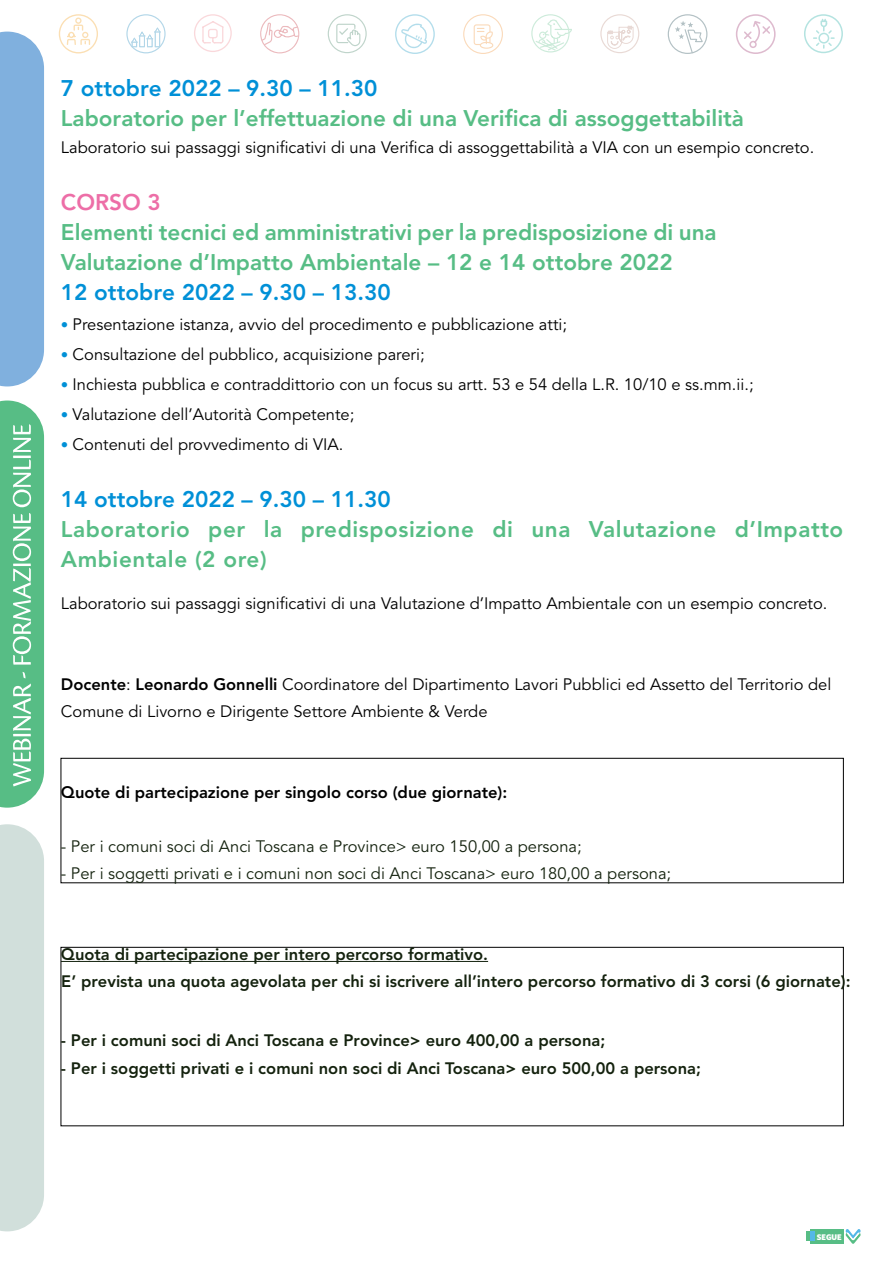
<style>
.page{position:relative;width:893px;height:1263px;background:#fff}
.page>*{position:absolute;margin:0;border:0;box-sizing:border-box;transform-origin:0 0}
.t1{font:800 22.5px/30px "Avenir LT Std";color:#57bd85}
.t2{font:800 22.5px/30px "Avenir LT Std";letter-spacing:.025em;color:#57bd85}
.t3{font:800 22.5px "Avenir LT Std";color:#0090d7}
.t4{font:800 22.5px "Avenir LT Std";color:#ed6ea7}
.t5{font:16.5px/27px "Avenir LT Std";color:#000}
.t6{font:800 16.5px/27px "Avenir LT Std";color:#14220e}
.t7{font:16.5px "Avenir LT Std";color:#14220e}
.t8{font:800 16.5px "Avenir LT Std";color:#000}
.t9{font:900 8.25px "Whitney HTF";color:#fff}
.s1{font-size:15px;color:#0090d7}
.s2{font-weight:800}
</style>
<div class="page">
<div style="left:0;top:32px;width:44px;height:354px;background:#80b0de"></div>
<div style="left:0;top:824px;width:44px;height:407px;background:#d1dfdb"></div>
<svg style="left:0;top:400px;width:44px;height:408px;background:#6cc594"></svg>
<svg style="left:463px;top:14px;width:40px;height:40px"></svg>
<svg style="left:328px;top:14px;width:39px;height:39px"></svg>
<svg style="left:736px;top:14px;width:40px;height:40px"></svg>
<svg style="left:395px;top:14px;width:40px;height:40px"></svg>
<svg style="left:668px;top:14px;width:39px;height:40px"></svg>
<svg style="left:531px;top:14px;width:41px;height:38px"></svg>
<svg style="left:804px;top:14px;width:39px;height:39px"></svg>
<svg style="left:600px;top:14px;width:39px;height:39px"></svg>
<svg style="left:126px;top:14px;width:40px;height:39px"></svg>
<svg style="left:194px;top:14px;width:38px;height:38px"></svg>
<svg style="left:260px;top:14px;width:39px;height:39px"></svg>
<svg style="left:59px;top:14px;width:39px;height:39px"></svg>
<div style="left:61px;top:758px;width:783px;height:125px;border:1px solid #000"></div>
<div style="left:61px;top:947px;width:783px;height:179px;border:1px solid #000"></div>
<hr style="left:61px;top:961px;width:427px;height:1px;background:#14220e">
<svg style="left:846px;top:1229px;width:14px;height:15px"></svg>
<div style="left:811px;top:1229px;width:33px;height:15px;background:#57bd85"></div>
<div style="left:806px;top:1232px;width:5px;height:9px;background:#57bd85"></div>
<svg style="left:811px;top:1232px;width:4px;height:9px"></svg>
<h1 class="t3" style="left:61px;top:75px;width:318px">7 ottobre 2022 – 9.30 – 11.30</h1>
<h1 class="t1" style="left:61px;top:103px;width:685px">Laboratorio per l’effettuazione di una Verifica di assoggettabilità</h1>
<p class="t5" style="left:61px;top:134px;width:755px">Laboratorio sui passaggi significativi di una Verifica di assoggettabilità a VIA con un esempio concreto.</p>
<h1 class="t4" style="left:61px;top:189px;width:101px">CORSO 3</h1>
<h1 class="t1" style="left:61px;top:217px;width:657px">Elementi tecnici ed amministrativi per la predisposizione di una<br>Valutazione d’Impatto Ambientale – 12 e 14 ottobre 2022</h1>
<h1 class="t3" style="left:61px;top:279px;width:331px">12 ottobre 2022 – 9.30 – 13.30</h1>
<p class="t5" style="left:61px;top:311px;width:508px"><span class="s1">•</span> Presentazione istanza, avvio del procedimento e pubblicazione atti;</p>
<p class="t5" style="left:61px;top:341px;width:365px"><span class="s1">•</span> Consultazione del pubblico, acquisizione pareri;</p>
<p class="t5" style="left:61px;top:371px;width:694px"><span class="s1">•</span> Inchiesta pubblica e contraddittorio con un focus su artt. 53 e 54 della L.R. 10/10 e ss.mm.ii.;</p>
<p class="t5" style="left:61px;top:401px;width:295px"><span class="s1">•</span> Valutazione dell’Autorità Competente;</p>
<p class="t5" style="left:61px;top:431px;width:284px"><span class="s1">•</span> Contenuti del provvedimento di VIA.</p>
<h1 class="t3" style="left:61px;top:486px;width:331px">14 ottobre 2022 – 9.30 – 11.30</h1>
<h1 class="t2" style="left:61px;top:514px;width:784px">Laboratorio per la predisposizione di una Valutazione d’Impatto<br>Ambientale (2 ore)</h1>
<p class="t5" style="left:61px;top:590px;width:768px">Laboratorio sui passaggi significativi di una Valutazione d’Impatto Ambientale con un esempio concreto.</p>
<p class="t5" style="left:61px;top:671px;width:772px"><span class="s2">Docente</span>: <span class="s2">Leonardo Gonnelli</span> Coordinatore del Dipartimento Lavori Pubblici ed Assetto del Territorio del<br>Comune di Livorno e Dirigente Settore Ambiente &amp; Verde</p>
<p class="t8" style="left:61px;top:782px;width:448px">Quote di partecipazione per singolo corso (due giornate):</p>
<p class="t7" style="left:61px;top:837px;width:522px">- Per i comuni soci di Anci Toscana e Province&gt; euro 150,00 a persona;</p>
<p class="t7" style="left:61px;top:864px;width:612px">- Per i soggetti privati e i comuni non soci di Anci Toscana&gt; euro 180,00 a persona;</p>
<p class="t6" style="left:61px;top:940px;width:791px">Quota di partecipazione per intero percorso formativo.<br>E’ prevista una quota agevolata per chi si iscrivere all’intero percorso formativo di 3 corsi (6 giornate):</p>
<p class="t6" style="left:61px;top:1027px;width:546px">- Per i comuni soci di Anci Toscana e Province&gt; euro 400,00 a persona;</p>
<p class="t6" style="left:61px;top:1054px;width:641px">- Per i soggetti privati e i comuni non soci di Anci Toscana&gt; euro 500,00 a persona;</p>
<p class="t9" style="left:817px;top:1232px;width:26px">SEGUE</p>
</div>
